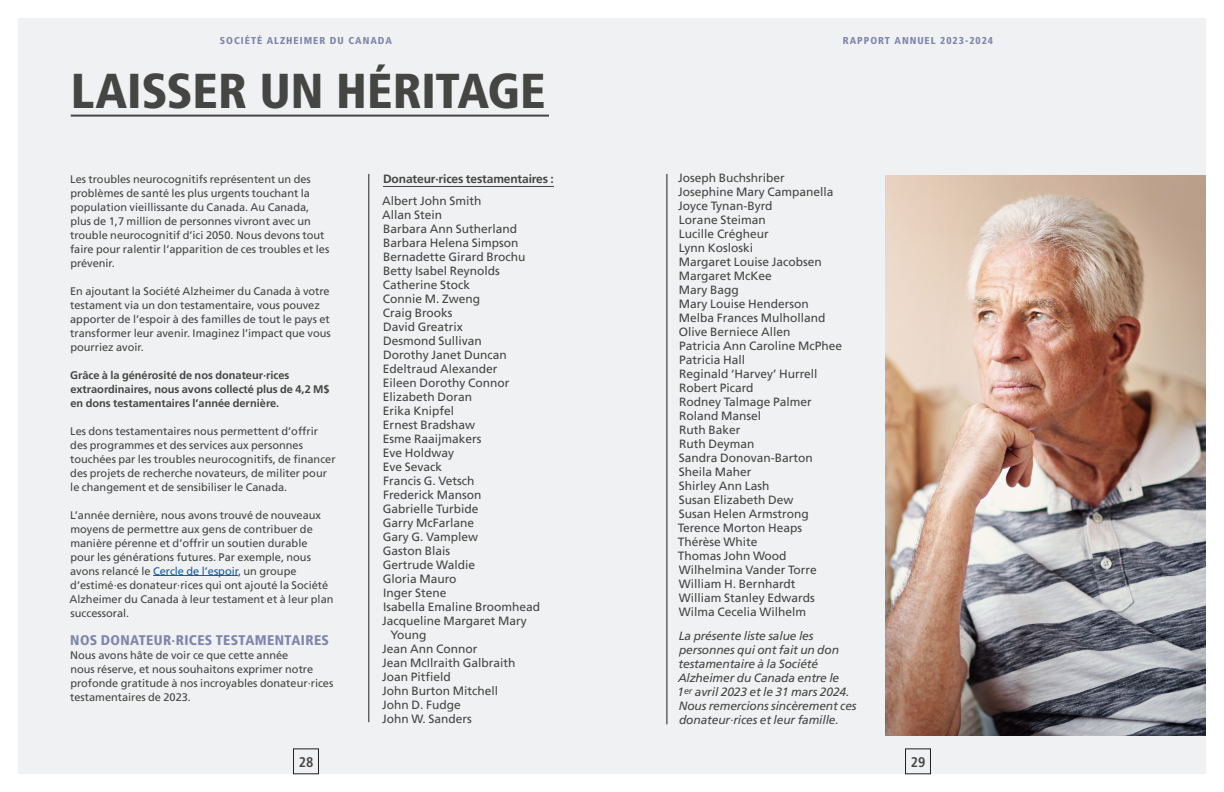
<style>
.page{position:relative;width:1224px;height:792px;background:#fff}
.page>*{position:absolute;margin:0;border:0;box-sizing:border-box;transform-origin:0 0}
.main_headline{font:49px "Frutiger LT 77 Blk Cn";letter-spacing:-.005em;color:#454543}
.body_flush_left_tighter{font:14px "Frutiger LT 77 Blk Cn";letter-spacing:.025em;color:#8085ad}
.t1{font:14px "Frutiger LT 67 Bd Cn";color:#454543}
.body_justified_tighter{font:12px/14px "Frutiger LT 55 Rm";color:#454543}
.body_justified_tighter-2{font:12px/14px "Frutiger LT 56 It";letter-spacing:-.01em;color:#454543}
.body_justified_tighter-3{font:12px "Frutiger LT 65 Bd";letter-spacing:-.01em;color:#454543}
.body_flush_left_tighter-2{font:11px/14px "Frutiger LT 55 Rm";color:#454543}
.body_flush_left_tighter-3{font:11px/14px "Frutiger LT 65 Bd";color:#454543}
.t2{font:10px "Frutiger LT 77 Blk Cn";letter-spacing:.1em;color:#8085ad}
.s1{color:#175d9e}
</style>
<div class="page">
<div style="left:612px;top:18px;width:594px;height:755px;background:#f0f1f2"></div>
<div style="left:18px;top:18px;width:594px;height:755px;background:#f0f1f2"></div>
<div style="left:293px;top:749px;width:26px;height:25px;border:1px solid #231f20"></div>
<hr style="left:153px;top:575px;width:85px;height:1px;background:#175d9e">
<hr style="left:383px;top:186px;width:171px;height:1px;background:#454543">
<hr style="left:71px;top:115px;width:478px;height:2px;background:#454543">
<hr style="left:369px;top:174px;width:1px;height:548px;background:#231f20">
<hr style="left:667px;top:174px;width:1px;height:550px;background:#231f20">
<div style="left:905px;top:749px;width:26px;height:25px;border:1px solid #231f20"></div>
<img style="left:886px;top:176px;width:320px;height:560px">
<p class="t2" style="left:220px;top:35px;width:174px">SOCIÉTÉ ALZHEIMER DU CANADA</p>
<p class="t2" style="left:843px;top:35px;width:152px">RAPPORT ANNUEL 2023-2024</p>
<p class="main_headline" style="left:71px;top:61px;width:477px">LAISSER UN HÉRITAGE</p>
<p class="body_flush_left_tighter-2" style="left:70px;top:172px;width:261px">Les troubles neurocognitifs représentent un des problèmes de santé les plus urgents touchant la population vieillissante du Canada. Au Canada, plus de 1,7 million de personnes vivront avec un trouble neurocognitif d’ici 2050. Nous devons tout faire pour ralentir l’apparition de ces troubles et les prévenir.</p>
<p class="body_flush_left_tighter-2" style="left:70px;top:284px;width:262px">En ajoutant la Société Alzheimer du Canada à votre testament via un don testamentaire, vous pouvez apporter de l’espoir à des familles de tout le pays et transformer leur avenir. Imaginez l’impact que vous pourriez avoir.</p>
<p class="body_flush_left_tighter-3" style="left:70px;top:368px;width:261px">Grâce à la générosité de nos donateur·rices extraordinaires, nous avons collecté plus de 4,2 M$ en dons testamentaires l’année dernière.</p>
<p class="body_flush_left_tighter-2" style="left:70px;top:424px;width:267px">Les dons testamentaires nous permettent d’offrir des programmes et des services aux personnes touchées par les troubles neurocognitifs, de financer des projets de recherche novateurs, de militer pour le changement et de sensibiliser le Canada.</p>
<p class="body_flush_left_tighter-2" style="left:69px;top:508px;width:266px">L’année dernière, nous avons trouvé de nouveaux moyens de permettre aux gens de contribuer de manière pérenne et d’offrir un soutien durable pour les générations futures. Par exemple, nous avons relancé le <span class="s1">Cercle de l’espoir</span>, un groupe d’estimé·es donateur·rices qui ont ajouté la Société Alzheimer du Canada à leur testament et à leur plan successoral.</p>
<p class="body_flush_left_tighter" style="left:70px;top:631px;width:260px">NOS DONATEUR·RICES TESTAMENTAIRES</p>
<p class="body_flush_left_tighter-2" style="left:70px;top:648px;width:265px">Nous avons hâte de voir ce que cette année<br>nous réserve, et nous souhaitons exprimer notre profonde gratitude à nos incroyables donateur·rices testamentaires de 2023.</p>
<p class="t1" style="left:299px;top:753px;width:16px">28</p>
<p class="body_justified_tighter-3" style="left:383px;top:172px;width:172px">Donateur·rices testamentaires :</p>
<p class="body_justified_tighter" style="left:382px;top:194px;width:101px">Albert John Smith</p>
<p class="body_justified_tighter" style="left:382px;top:208px;width:62px">Allan Stein</p>
<p class="body_justified_tighter" style="left:383px;top:222px;width:136px">Barbara Ann Sutherland</p>
<p class="body_justified_tighter" style="left:383px;top:236px;width:137px">Barbara Helena Simpson</p>
<p class="body_justified_tighter" style="left:383px;top:250px;width:144px">Bernadette Girard Brochu</p>
<p class="body_justified_tighter" style="left:383px;top:264px;width:118px">Betty Isabel Reynolds</p>
<p class="body_justified_tighter" style="left:383px;top:278px;width:89px">Catherine Stock</p>
<p class="body_justified_tighter" style="left:383px;top:292px;width:99px">Connie M. Zweng</p>
<p class="body_justified_tighter" style="left:383px;top:306px;width:71px">Craig Brooks</p>
<p class="body_justified_tighter" style="left:383px;top:320px;width:81px">David Greatrix</p>
<p class="body_justified_tighter" style="left:383px;top:334px;width:100px">Desmond Sullivan</p>
<p class="body_justified_tighter" style="left:383px;top:348px;width:125px">Dorothy Janet Duncan</p>
<p class="body_justified_tighter" style="left:383px;top:362px;width:116px">Edeltraud Alexander</p>
<p class="body_justified_tighter" style="left:383px;top:376px;width:128px">Eileen Dorothy Connor</p>
<p class="body_justified_tighter" style="left:383px;top:390px;width:91px">Elizabeth Doran</p>
<p class="body_justified_tighter" style="left:383px;top:404px;width:73px">Erika Knipfel</p>
<p class="body_justified_tighter" style="left:383px;top:418px;width:94px">Ernest Bradshaw</p>
<p class="body_justified_tighter" style="left:383px;top:432px;width:100px">Esme Raaijmakers</p>
<p class="body_justified_tighter" style="left:383px;top:446px;width:73px">Eve Holdway</p>
<p class="body_justified_tighter" style="left:383px;top:460px;width:61px">Eve Sevack</p>
<p class="body_justified_tighter" style="left:383px;top:474px;width:93px">Francis G. Vetsch</p>
<p class="body_justified_tighter" style="left:383px;top:488px;width:100px">Frederick Manson</p>
<p class="body_justified_tighter" style="left:383px;top:502px;width:97px">Gabrielle Turbide</p>
<p class="body_justified_tighter" style="left:383px;top:516px;width:93px">Garry McFarlane</p>
<p class="body_justified_tighter" style="left:383px;top:530px;width:97px">Gary G. Vamplew</p>
<p class="body_justified_tighter" style="left:383px;top:544px;width:69px">Gaston Blais</p>
<p class="body_justified_tighter" style="left:383px;top:558px;width:94px">Gertrude Waldie</p>
<p class="body_justified_tighter" style="left:383px;top:572px;width:75px">Gloria Mauro</p>
<p class="body_justified_tighter" style="left:383px;top:586px;width:65px">Inger Stene</p>
<p class="body_justified_tighter" style="left:383px;top:600px;width:159px">Isabella Emaline Broomhead</p>
<p class="body_justified_tighter" style="left:391px;top:614px;width:138px;text-indent:-8px">Jacqueline Margaret Mary<br>Young</p>
<p class="body_justified_tighter" style="left:382px;top:642px;width:97px">Jean Ann Connor</p>
<p class="body_justified_tighter" style="left:382px;top:656px;width:135px">Jean McIlraith Galbraith</p>
<p class="body_justified_tighter" style="left:382px;top:670px;width:70px">Joan Pitfield</p>
<p class="body_justified_tighter" style="left:382px;top:684px;width:117px">John Burton Mitchell</p>
<p class="body_justified_tighter" style="left:382px;top:698px;width:80px">John D. Fudge</p>
<p class="body_justified_tighter" style="left:382px;top:712px;width:91px">John W. Sanders</p>
<p class="body_justified_tighter" style="left:678px;top:171px;width:108px">Joseph Buchshriber</p>
<p class="body_justified_tighter" style="left:678px;top:185px;width:157px">Josephine Mary Campanella</p>
<p class="body_justified_tighter" style="left:678px;top:199px;width:96px">Joyce Tynan-Byrd</p>
<p class="body_justified_tighter" style="left:679px;top:213px;width:88px">Lorane Steiman</p>
<p class="body_justified_tighter" style="left:679px;top:227px;width:91px">Lucille Crégheur</p>
<p class="body_justified_tighter" style="left:679px;top:241px;width:76px">Lynn Kosloski</p>
<p class="body_justified_tighter" style="left:679px;top:255px;width:144px">Margaret Louise Jacobsen</p>
<p class="body_justified_tighter" style="left:679px;top:269px;width:94px">Margaret McKee</p>
<p class="body_justified_tighter" style="left:679px;top:283px;width:61px">Mary Bagg</p>
<p class="body_justified_tighter" style="left:679px;top:297px;width:132px">Mary Louise Henderson</p>
<p class="body_justified_tighter" style="left:679px;top:311px;width:148px">Melba Frances Mulholland</p>
<p class="body_justified_tighter" style="left:679px;top:325px;width:113px">Olive Berniece Allen</p>
<p class="body_justified_tighter" style="left:679px;top:339px;width:165px">Patricia Ann Caroline McPhee</p>
<p class="body_justified_tighter" style="left:679px;top:353px;width:68px">Patricia Hall</p>
<p class="body_justified_tighter" style="left:679px;top:367px;width:140px">Reginald ‘Harvey’ Hurrell</p>
<p class="body_justified_tighter" style="left:679px;top:381px;width:76px">Robert Picard</p>
<p class="body_justified_tighter" style="left:679px;top:395px;width:134px">Rodney Talmage Palmer</p>
<p class="body_justified_tighter" style="left:679px;top:409px;width:84px">Roland Mansel</p>
<p class="body_justified_tighter" style="left:679px;top:423px;width:63px">Ruth Baker</p>
<p class="body_justified_tighter" style="left:679px;top:437px;width:77px">Ruth Deyman</p>
<p class="body_justified_tighter" style="left:679px;top:451px;width:136px">Sandra Donovan-Barton</p>
<p class="body_justified_tighter" style="left:679px;top:465px;width:74px">Sheila Maher</p>
<p class="body_justified_tighter" style="left:679px;top:479px;width:92px">Shirley Ann Lash</p>
<p class="body_justified_tighter" style="left:679px;top:493px;width:116px">Susan Elizabeth Dew</p>
<p class="body_justified_tighter" style="left:679px;top:507px;width:131px">Susan Helen Armstrong</p>
<p class="body_justified_tighter" style="left:678px;top:521px;width:126px">Terence Morton Heaps</p>
<p class="body_justified_tighter" style="left:678px;top:535px;width:81px">Thérèse White</p>
<p class="body_justified_tighter" style="left:678px;top:549px;width:110px">Thomas John Wood</p>
<p class="body_justified_tighter" style="left:679px;top:563px;width:139px">Wilhelmina Vander Torre</p>
<p class="body_justified_tighter" style="left:679px;top:577px;width:118px">William H. Bernhardt</p>
<p class="body_justified_tighter" style="left:679px;top:591px;width:137px">William Stanley Edwards</p>
<p class="body_justified_tighter" style="left:679px;top:605px;width:129px">Wilma Cecelia Wilhelm</p>
<p class="body_justified_tighter-2" style="left:677px;top:629px;width:181px">La présente liste salue les personnes qui ont fait un don testamentaire à la Société<br>Alzheimer du Canada entre le<br>1<sup>er</sup> avril 2023 et le 31 mars 2024.<br>Nous remercions sincèrement ces donateur·rices et leur famille.</p>
<p class="t1" style="left:911px;top:753px;width:16px">29</p>
</div>
